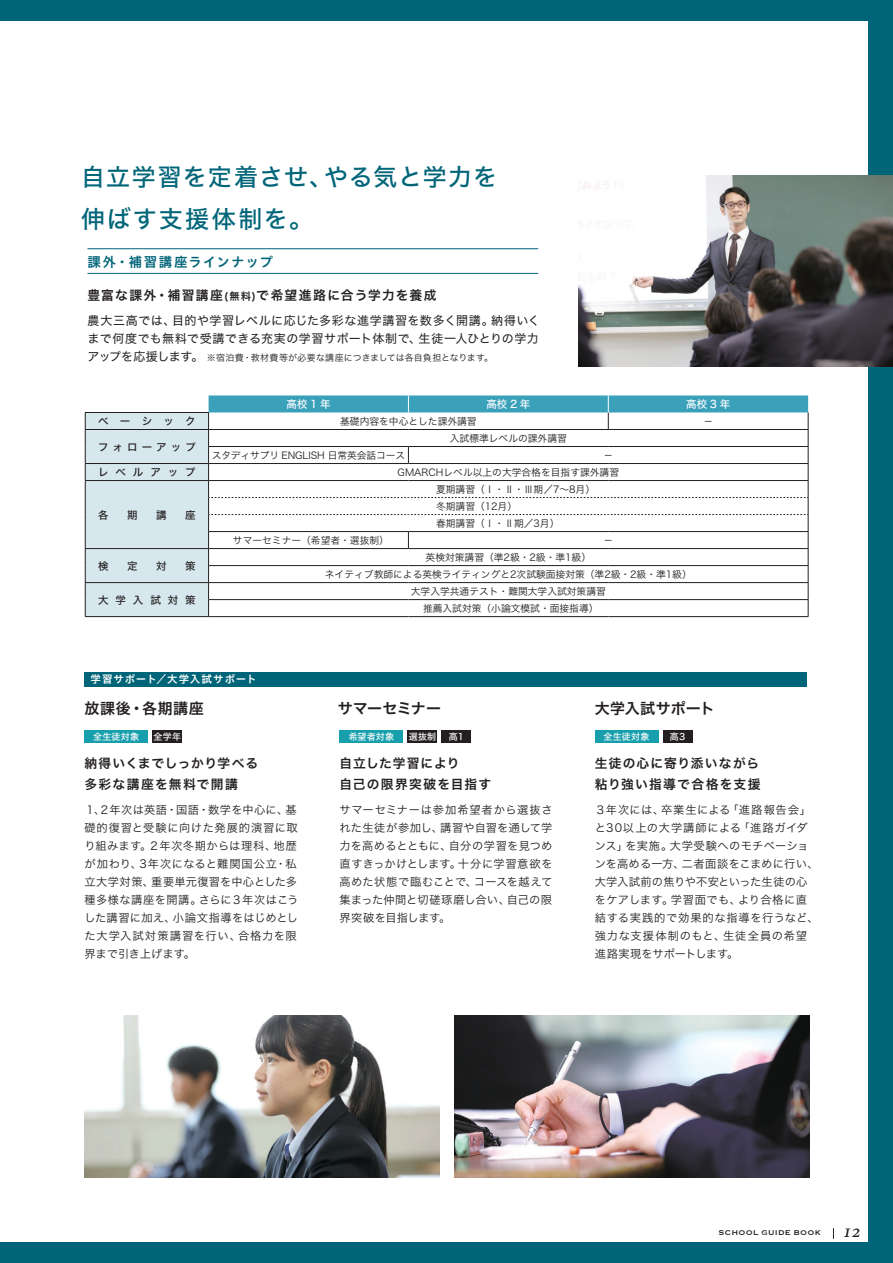
<style>
.page{position:relative;width:893px;height:1263px;background:#016579}
.page>*{position:absolute;margin:0;border:0;box-sizing:border-box;transform-origin:0 0}
.t1{font:24px/42px "Hiragino Sans W5";letter-spacing:.06em;color:#016579}
.t2{font:italic 18px "Athelas";color:#231f20}
.t3{font:15px "Hira Kaku Std N W6";letter-spacing:.015em;color:#231f20}
.t4{font:15px "Hira Kaku Std N W6";letter-spacing:-.02em;color:#231f20}
.t5{font:13.5px "Hiragino UD Sans Std W6";letter-spacing:.08em;color:#016579}
.t6{font:12.75px/21px "Hiragino Sans W6";letter-spacing:.09em;color:#231f20}
.t7{font:12px/18px "Hira Kaku Std N W4";letter-spacing:.045em;color:#231f20}
.t8{font:11.25px/18px "Hira Kaku Std N W3";letter-spacing:.035em;color:#231f20}
.t9{font:10.5px "Hira Kaku Std N W5";letter-spacing:.665em;color:#231f20}
.t10{font:10.5px "Hiragino UD Sans Std W6";letter-spacing:.085em;color:#fff}
.t11{font:10.5px "Hira Kaku Std N W5";letter-spacing:.25em;color:#fff}
.t12{font:10.5px "Hira Kaku Std N W5";letter-spacing:.385em;color:#231f20}
.t13{font:9.75px/17px "Hira Kaku Std N W3";color:#231f20;text-align:center}
.t14{font:9px "Hira Kaku Std N W3";letter-spacing:.01em;color:#231f20}
.t15{font:9px "Hira Kaku Std N W5";letter-spacing:.02em;color:#fff}
.t16{font:9px "Copperplate";letter-spacing:.025em;color:#231f20}
.s1{font-size:10.2px}
.s2{font-family:"Hira Kaku Std N W4";font-size:12px}
</style>
<div class="page">
<div style="left:0;top:21px;width:867px;height:1221px;background:#fff"></div>
<img style="left:84px;top:1016px;width:355px;height:161px">
<img style="left:454px;top:1016px;width:355px;height:161px">
<div style="left:84px;top:672px;width:723px;height:15px;background:#016579"></div>
<div style="left:595px;top:730px;width:63px;height:13px;background:#189fad"></div>
<div style="left:663px;top:730px;width:29px;height:13px;background:#231f20"></div>
<div style="left:340px;top:730px;width:63px;height:13px;background:#189fad"></div>
<div style="left:408px;top:730px;width:29px;height:13px;background:#231f20"></div>
<div style="left:84px;top:730px;width:64px;height:13px;background:#189fad"></div>
<hr style="left:87px;top:248px;width:451px;height:1px;background:#016579">
<hr style="left:87px;top:273px;width:451px;height:1px;background:#016579">
<img style="left:578px;top:175px;width:315px;height:192px">
<div style="left:442px;top:730px;width:29px;height:13px;background:#231f20"></div>
<div style="left:152px;top:730px;width:30px;height:13px;background:#231f20"></div>
<svg style="left:85px;top:395px;width:724px;height:222px"></svg>
<h1 class="t1" style="left:81px;top:154px;width:418px">自立学習を定着させ、やる気と学力を伸ばす支援体制を。</h1>
<p class="t5" style="left:87px;top:251px;width:187px">課外・補習講座ラインナップ</p>
<p class="t6" style="left:87px;top:284px;width:351px">豊富な課外・補習講座<span class="s1">(無料)</span>で希望進路に合う学力を養成</p>
<p class="t7" style="left:87px;top:311px;width:454px">農大三高では、目的や学習レベルに応じた多彩な進学講習を数多く開講。納得いくまで何度でも無料で受講できる充実の学習サポート体制で、生徒一人ひとりの学力</p>
<p class="t14" style="left:87px;top:351px;width:407px"><span class="s2">アップを応援します。</span> ※宿泊費・教材費等が必要な講座につきましては各自負担となります。</p>
<p class="t11" style="left:286px;top:396px;width:45px">高校1年</p>
<p class="t11" style="left:486px;top:396px;width:45px">高校2年</p>
<p class="t11" style="left:686px;top:396px;width:45px">高校3年</p>
<p class="t9" style="left:98px;top:413px;width:99px">ベーシック</p>
<p class="t13" style="left:340px;top:412px;width:138px">基礎内容を中心とした課外講習</p>
<p class="t13" style="left:703px;top:412px;width:11px">−</p>
<p class="t12" style="left:98px;top:438px;width:99px">フォローアップ</p>
<p class="t13" style="left:450px;top:429px;width:118px">入試標準レベルの課外講習</p>
<p class="t13" style="left:212px;top:446px;width:195px">スタディサプリ ENGLISH 日常英会話コース</p>
<p class="t13" style="left:603px;top:446px;width:11px">−</p>
<p class="t9" style="left:98px;top:464px;width:99px">レベルアップ</p>
<p class="t13" style="left:398px;top:463px;width:223px">GMARCHレベル以上の大学合格を目指す課外講習</p>
<p class="t9" style="left:98px;top:507px;width:12px">各</p>
<p class="t9" style="left:127px;top:507px;width:12px">期</p>
<p class="t9" style="left:156px;top:507px;width:12px">講</p>
<p class="t9" style="left:185px;top:507px;width:12px">座</p>
<p class="t13" style="left:436px;top:480px;width:161px;text-align:left">夏期講習（Ⅰ・Ⅱ・Ⅲ期／7～8月）冬期講習（12月）<br>春期講習（Ⅰ・Ⅱ期／3月）</p>
<p class="t13" style="left:233px;top:531px;width:157px">サマーセミナー（希望者・選抜制）</p>
<p class="t13" style="left:603px;top:531px;width:11px">−</p>
<p class="t9" style="left:98px;top:558px;width:12px">検</p>
<p class="t9" style="left:127px;top:558px;width:12px">定</p>
<p class="t9" style="left:156px;top:558px;width:12px">対</p>
<p class="t9" style="left:185px;top:558px;width:12px">策</p>
<p class="t13" style="left:325px;top:548px;width:368px">英検対策講習（準2級・2級・準1級）<br>ネイティブ教師による英検ライティングと2次試験面接対策（準2級・2級・準1級）</p>
<p class="t9" style="left:98px;top:592px;width:99px">大学入試対策</p>
<p class="t13" style="left:411px;top:582px;width:196px">大学入学共通テスト・難関大学入試対策講習推薦入試対策（小論文模試・面接指導）</p>
<p class="t10" style="left:90px;top:671px;width:168px">学習サポート／大学入試サポート</p>
<h3 class="t3" style="left:84px;top:697px;width:121px">放課後・各期講座</h3>
<h3 class="t4" style="left:338px;top:697px;width:105px">サマーセミナー</h3>
<p class="t15" style="left:349px;top:730px;width:47px">希望者対象</p>
<p class="t15" style="left:409px;top:730px;width:29px">選抜制</p>
<p class="t15" style="left:93px;top:730px;width:47px">全生徒対象</p>
<p class="t15" style="left:154px;top:730px;width:29px">全学年</p>
<p class="t15" style="left:449px;top:730px;width:16px">高1</p>
<p class="t6" style="left:84px;top:752px;width:175px">納得いくまでしっかり学べる多彩な講座を無料で開講</p>
<p class="t8" style="left:84px;top:801px;width:215px">１､２年次は英語・国語・数学を中心に、基礎的復習と受験に向けた発展的演習に取り組みます。２年次冬期からは理科、地歴が加わり、3年次になると難関国公立・私立大学対策、重要単元復習を中心とした多種多様な講座を開講。さらに３年次はこうした講習に加え、小論文指導をはじめとした大学入試対策講習を行い、合格力を限界まで引き上げます。</p>
<p class="t6" style="left:340px;top:752px;width:153px">自立した学習により<br>自己の限界突破を目指す</p>
<p class="t8" style="left:340px;top:801px;width:215px;text-align:justify">サマーセミナーは参加希望者から選抜された生徒が参加し、講習や自習を通して学力を高めるとともに、自分の学習を見つめ直すきっかけとします。十分に学習意欲を高めた状態で臨むことで、コースを越えて集まった仲間と切磋琢磨し合い、自己の限界突破を目指します。</p>
<h3 class="t3" style="left:595px;top:697px;width:122px">大学入試サポート</h3>
<p class="t15" style="left:604px;top:730px;width:47px">全生徒対象</p>
<p class="t15" style="left:670px;top:730px;width:17px">高3</p>
<p class="t6" style="left:595px;top:752px;width:167px">生徒の心に寄り添いながら粘り強い指導で合格を支援</p>
<p class="t8" style="left:595px;top:801px;width:226px">３年次には、卒業生による「進路報告会」と30以上の大学講師による「進路ガイダンス」を実施。大学受験へのモチベーションを高める一方、二者面談をこまめに行い、大学入試前の焦りや不安といった生徒の心をケアします。学習面でも、より合格に直結する実践的で効果的な指導を行うなど、強力な支援体制のもと、生徒全員の希望進路実現をサポートします。</p>
<p class="t16" style="left:719px;top:1227px;width:104px">SCHOOL GUIDE BOOK</p>
<h2 class="t2" style="left:845px;top:1217px;width:17px">12</h2>
</div>
